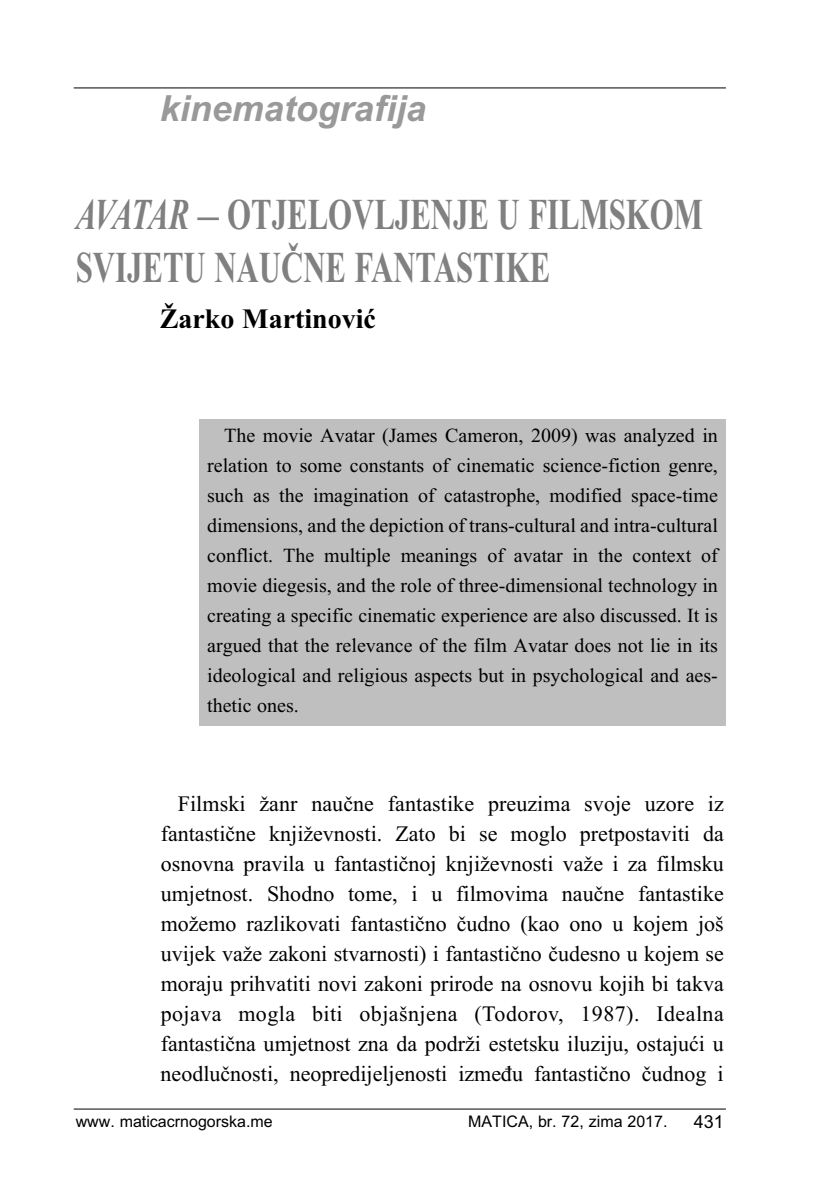
<style>
.page{position:relative;width:828px;height:1197px;background:#fff}
.page>*{position:absolute;margin:0;border:0;box-sizing:border-box;transform-origin:0 0}
.t1{font:700 44px/52.8px "Times New Roman";color:#808080;scale:.95 1}
.t2{font:italic 700 36px "Arial";color:#999}
.t3{font:700 28px "Times New Roman";color:#000}
.t4{font:22px/30px "Times New Roman";color:#000;text-align:justify}
.t5{font:20px/30px "Times New Roman";color:#000;text-align:justify}
.t6{font:18px "Arial";color:#000}
.t7{font:16px "Arial";color:#000}
.s1{font-style:italic}
</style>
<div class="page">
<hr style="left:74px;top:1108px;width:652px;height:1px;background:#000">
<hr style="left:74px;top:87px;width:652px;height:1px;background:#000">
<div style="left:199px;top:420px;width:527px;height:305px;background:#bfbfbf"></div>
<h2 class="t2" style="left:160px;top:87px;width:268px">kinematografija</h2>
<h1 class="t1" style="left:76px;top:188px;width:661px"><span class="s1">AVATAR</span> – OTJELOVLJENJE U FILMSKOM<br>SVIJETU NAUČNE FANTASTIKE</h1>
<p class="t3" style="left:160px;top:302px;width:218px">Žarko Martinović</p>
<p class="t5" style="left:207px;top:419px;width:512px;text-indent:17px">The movie Avatar (James Cameron, 2009) was analyzed in relation to some constants of cinematic science-fiction genre, such as the imagination of catastrophe, modified space-time dimensions, and the depiction of trans-cultural and intra-cultural conflict. The multiple meanings of avatar in the context of movie diegesis, and the role of three-dimensional technology in creating a specific cinematic experience are also discussed. It is argued that the relevance of the film Avatar does not lie in its ideological and religious aspects but in psychological and aes&shy;thetic ones.</p>
<p class="t4" style="left:161px;top:788px;width:565px;text-indent:17px">Filmski žanr naučne fantastike preuzima svoje uzore iz fantastične književnosti. Zato bi se moglo pretpostaviti da osnovna pravila u fantastičnoj književnosti važe i za filmsku umjetnost. Shodno tome, i u filmovima naučne fantastike možemo razlikovati fantastično čudno (kao ono u kojem još uvijek važe zakoni stvarnosti) i fantastično čudesno u kojem se moraju prihvatiti novi zakoni prirode na osnovu kojih bi takva pojava mogla biti objašnjena (Todorov, 1987). Idealna fantastična umjetnost zna da podrži estetsku iluziju, ostajući u neodlučnosti, neopredijeljenosti između fantastično čudnog i</p>
<p class="t7" style="left:76px;top:1112px;width:198px">www. maticacrnogorska.me</p>
<p class="t7" style="left:468px;top:1112px;width:201px">MATICA, br. 72, zima 2017.</p>
<p class="t6" style="left:694px;top:1110px;width:32px">431</p>
</div>
